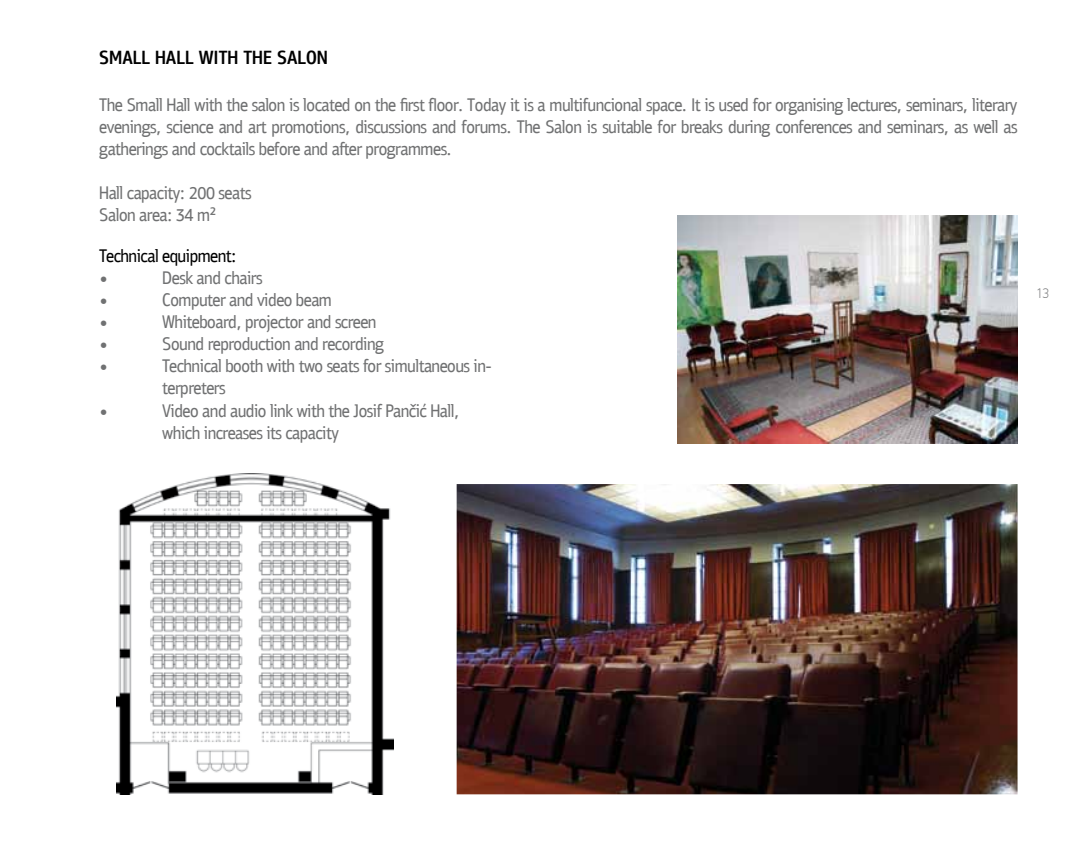
<style>
.page{position:relative;width:1092px;height:844px;background:#fff}
.page>*{position:absolute;margin:0;border:0;box-sizing:border-box;transform-origin:0 0}
.t1{font:18.38px "PF Bulletin Sans Pro";color:#707172}
.t2{font:18.38px "PF Bulletin Sans Pro";color:#000}
.t3{font:100 14px "PF Din Display Pro";color:#707172}
</style>
<div class="page">
<img style="left:456px;top:484px;width:561px;height:310px">
<img style="left:116px;top:473px;width:277px;height:321px">
<img style="left:678px;top:215px;width:339px;height:228px">
<p class="t1" style="left:156px;top:94px;width:226px">●● ★ ●● ▼ ▼ ▲ ●□■ ▲ ●□ ▼ □■ ▼</p>
<p class="t1" style="left:413px;top:94px;width:72px">▲▼ ●□□ □</p>
<p class="t1" style="left:562px;top:94px;width:92px">◆●▼ ◆■ □■ ● ▲</p>
<p class="t1" style="left:695px;top:94px;width:40px">▼ ▲ ◆▲</p>
<p class="t1" style="left:757px;top:94px;width:156px">□ □ ■▲■ ● ▼◆ ▲ ▲</p>
<p class="t1" style="left:935px;top:94px;width:50px">■ ▲ ●▼</p>
<p class="t1" style="left:107px;top:116px;width:94px">❖■■▲ ▲ ■</p>
<p class="t1" style="left:226px;top:116px;width:282px">■ ▼ □ □▼ □■▲ ▲ ◆▲▲ □■▲ ■ □ ◆ ▲</p>
<p class="t1" style="left:562px;top:116px;width:110px">●□■ ▲ ▲◆ ▼ ● □</p>
<p class="t1" style="left:716px;top:116px;width:84px">▲ ◆ ■ □■</p>
<p class="t1" style="left:823px;top:116px;width:71px">■ ▲ ■ ▲</p>
<p class="t1" style="left:917px;top:116px;width:53px">■ ▲ ▲</p>
<p class="t1" style="left:991px;top:116px;width:28px">●● ▲</p>
<p class="t1" style="left:115px;top:138px;width:141px">▼ ■▲ ■ □▼●▲</p>
<p class="t1" style="left:279px;top:138px;width:67px">□ ■ ▼</p>
<p class="t1" style="left:99px;top:182px;width:26px">★ ●●</p>
<p class="t1" style="left:219px;top:182px;width:34px">▲ ▼▲</p>
<p class="t1" style="left:116px;top:204px;width:22px">●□■</p>
<p class="t2" style="left:129px;top:245px;width:59px">■ ● ❑◆</p>
<p class="t1" style="left:99px;top:267px;width:11px">•</p>
<p class="t1" style="left:99px;top:289px;width:11px">•</p>
<p class="t1" style="left:170px;top:289px;width:44px">□ ◆▼</p>
<p class="t1" style="left:237px;top:289px;width:57px">■ ❖ □</p>
<p class="t1" style="left:99px;top:311px;width:11px">•</p>
<p class="t1" style="left:258px;top:311px;width:84px">□ ▼□ ■ ▲</p>
<p class="t1" style="left:368px;top:311px;width:10px">■</p>
<p class="t1" style="left:99px;top:333px;width:11px">•</p>
<p class="t1" style="left:171px;top:333px;width:26px">□◆■</p>
<p class="t1" style="left:233px;top:333px;width:78px">□◆▼□■ ■</p>
<p class="t1" style="left:99px;top:355px;width:11px">•</p>
<p class="t1" style="left:192px;top:355px;width:65px">■ ● □□▼</p>
<p class="t1" style="left:281px;top:355px;width:206px">▼ ▼ □ ▲ ▼▲ □ ▲ ◆●▼ ■ □◆▲ ■</p>
<p class="t1" style="left:162px;top:377px;width:65px">▼ ▼▲</p>
<p class="t1" style="left:99px;top:399px;width:11px">•</p>
<p class="t1" style="left:190px;top:399px;width:97px">□ ■ ◆ □ ●■</p>
<p class="t1" style="left:400px;top:399px;width:55px">■ ★ ●●</p>
<p class="t1" style="left:208px;top:421px;width:76px">■ ▲▲ ▼▲</p>
<p class="t3" style="left:1035px;top:285px;width:15px">13</p>
</div>
